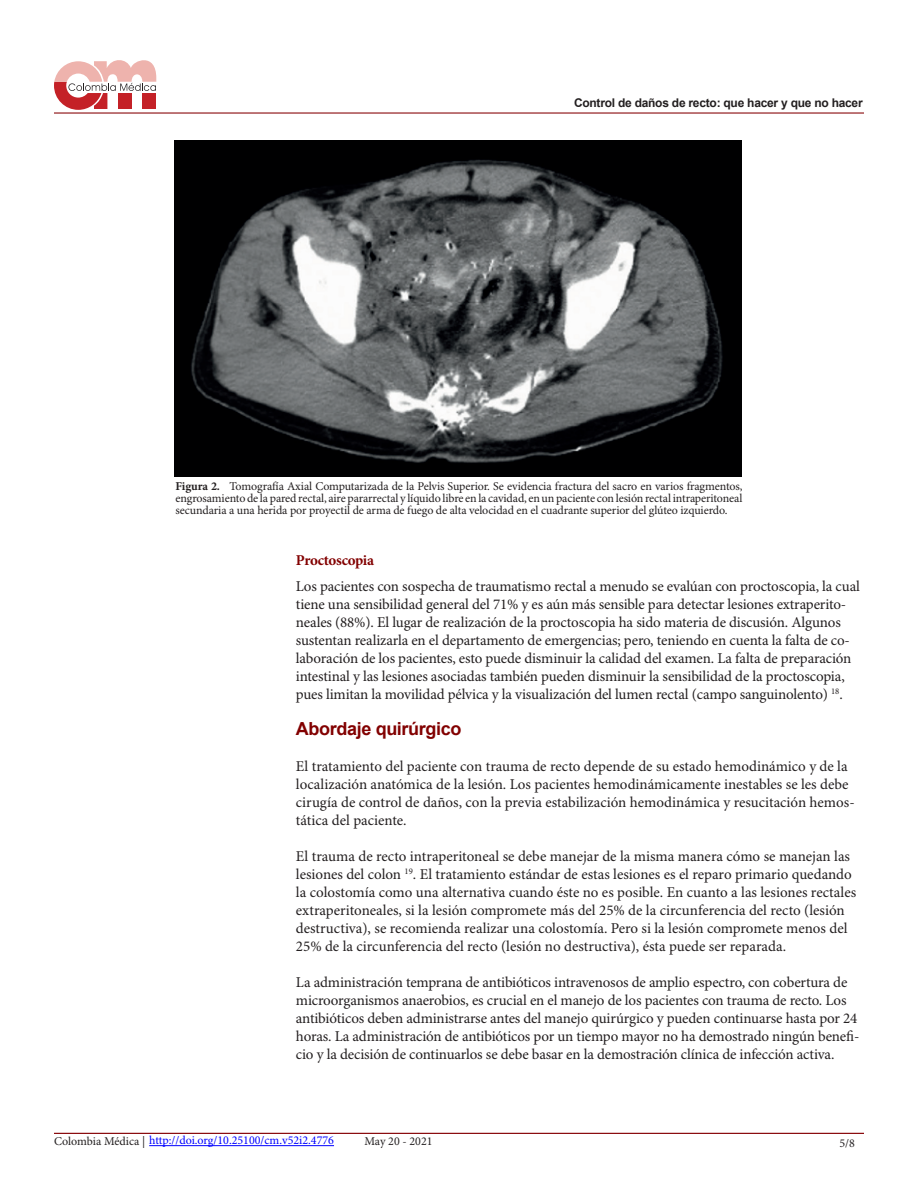
<style>
.page{position:relative;width:918px;height:1188px;background:#fff}
.page>*{position:absolute;margin:0;border:0;box-sizing:border-box;transform-origin:0 0}
.t1{font:700 18px "Arial";letter-spacing:-.02em;color:#820000}
.t2{font:15px/18px "Minion Pro";letter-spacing:-.01em;color:#231f20}
.t3{font:700 15px "Minion Pro";letter-spacing:-.02em;color:#820000}
.t4{font:12px/12px "Minion Pro";letter-spacing:-.01em;color:#231f20;text-align:justify}
.t5{font:12px "Minion Pro";color:#00f}
.t6{font:700 12px "Arial";letter-spacing:-.02em;color:#231f20}
.s1{font-weight:700}
.s2{color:#231f20}
</style>
<div class="page">
<hr style="left:54px;top:112px;width:810px;height:2px;background:#8b0d10">
<svg style="left:54px;top:60px;width:102px;height:50px"></svg>
<hr style="left:149px;top:1145px;width:185px;height:1px;background:#00f">
<hr style="left:54px;top:1133px;width:810px;height:1px;background:#8b0d10">
<img style="left:174px;top:140px;width:567px;height:336px">
<p class="t6" style="left:574px;top:94px;width:290px">Control de daños de recto: que hacer y que no hacer</p>
<p class="t4" style="left:176px;top:480px;width:569px"><span class="s1">Figura 2.</span> Tomografía Axial Computarizada de la Pelvis Superior. Se evidencia fractura del sacro en varios fragmentos, engrosamiento de la pared rectal, aire pararrectal y líquido libre en la cavidad, en un paciente con lesión rectal intraperitoneal secundaria a una herida por proyectil de arma de fuego de alta velocidad en el cuadrante superior del glúteo izquierdo.</p>
<p class="t3" style="left:296px;top:549px;width:80px">Proctoscopia</p>
<p class="t2" style="left:296px;top:578px;width:566px">Los pacientes con sospecha de traumatismo rectal a menudo se evalúan con proctoscopia, la cual tiene una sensibilidad general del 71% y es aún más sensible para detectar lesiones extraperito&shy;neales (88%). El lugar de realización de la proctoscopia ha sido materia de discusión. Algunos sustentan realizarla en el departamento de emergencias; pero, teniendo en cuenta la falta de co&shy;laboración de los pacientes, esto puede disminuir la calidad del examen. La falta de preparación intestinal y las lesiones asociadas también pueden disminuir la sensibilidad de la proctoscopia, pues limitan la movilidad pélvica y la visualización del lumen rectal (campo sanguinolento) <sup>18</sup>.</p>
<p class="t1" style="left:296px;top:716px;width:167px">Abordaje quirúrgico</p>
<p class="t2" style="left:296px;top:758px;width:560px">El tratamiento del paciente con trauma de recto depende de su estado hemodinámico y de la localización anatómica de la lesión. Los pacientes hemodinámicamente inestables se les debe cirugía de control de daños, con la previa estabilización hemodinámica y resucitación hemos&shy;tática del paciente.</p>
<p class="t2" style="left:296px;top:848px;width:562px">El trauma de recto intraperitoneal se debe manejar de la misma manera cómo se manejan las lesiones del colon <sup>19</sup>. El tratamiento estándar de estas lesiones es el reparo primario quedando la colostomía como una alternativa cuando éste no es posible. En cuanto a las lesiones rectales extraperitoneales, si la lesión compromete más del 25% de la circunferencia del recto (lesión destructiva), se recomienda realizar una colostomía. Pero si la lesión compromete menos del 25% de la circunferencia del recto (lesión no destructiva), ésta puede ser reparada.</p>
<p class="t2" style="left:296px;top:974px;width:565px">La administración temprana de antibióticos intravenosos de amplio espectro, con cobertura de microorganismos anaerobios, es crucial en el manejo de los pacientes con trauma de recto. Los antibióticos deben administrarse antes del manejo quirúrgico y pueden continuarse hasta por 24 horas. La administración de antibióticos por un tiempo mayor no ha demostrado ningún benefi&shy;cio y la decisión de continuarlos se debe basar en la demostración clínica de infección activa.</p>
<p class="t5" style="left:54px;top:1133px;width:282px"><span class="s2">Colombia Médica |</span> http://doi.org/10.25100/cm.v52i2.4776</p>
<p class="t4" style="left:364px;top:1135px;width:70px">May 20 - 2021</p>
<p class="t4" style="left:840px;top:1138px;width:17px">5/8</p>
</div>
